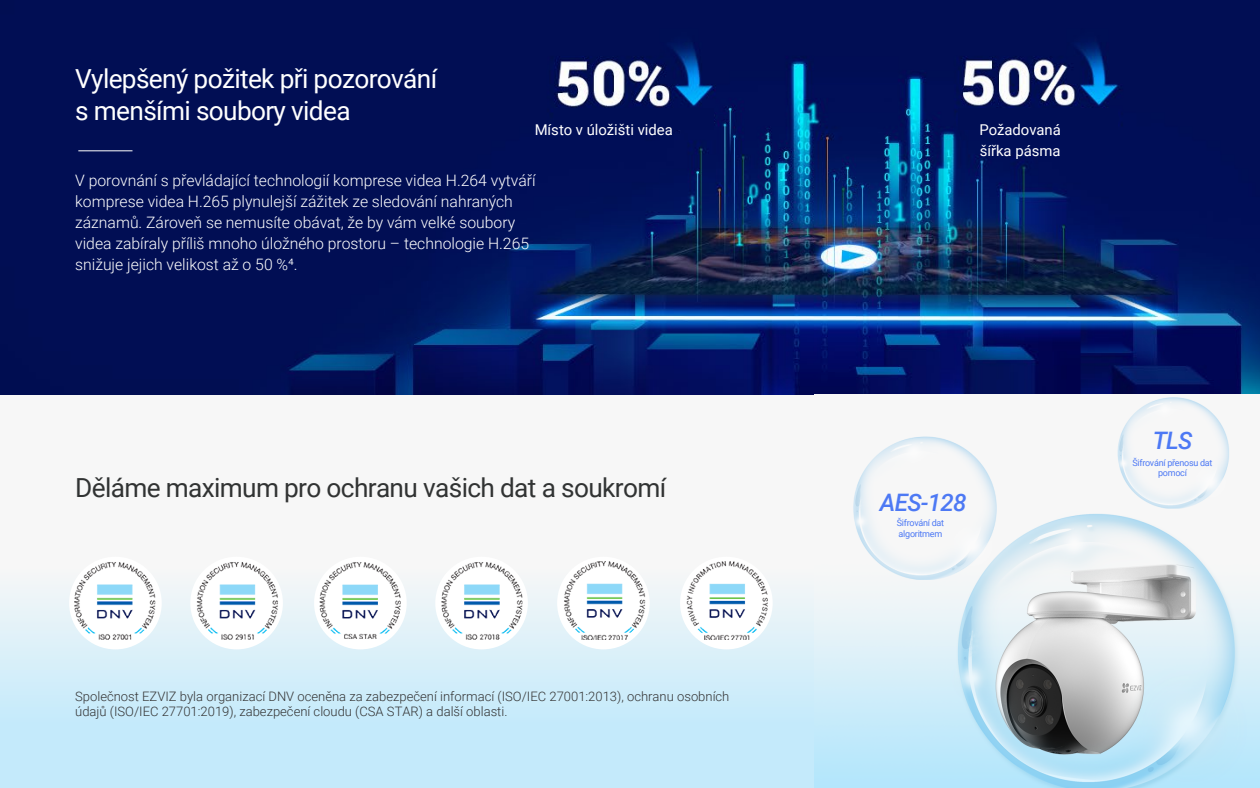
<style>
.page{position:relative;width:1260px;height:788px;background:#fff}
.page>*{position:absolute;margin:0;border:0;box-sizing:border-box;transform-origin:0 0}
.t1{font:26.25px/31.5px "Roboto";letter-spacing:-.025em;color:#fff}
.t2{font:26.25px "Roboto";letter-spacing:-.025em;color:#313333}
.t3{font:italic 500 24.06px "Roboto";letter-spacing:-.03em;color:#4d79f4}
.t4{font:300 15.75px/21px "Roboto";color:#fff}
.t5{font:14.88px/21px "Roboto";color:#fff}
.t6{font:300 13.04px/15.7px "Roboto";color:#333}
.t7{font:9.01px/10.8px "Roboto";letter-spacing:-.03em;color:#4d79f4}
</style>
<div class="page">
<div style="left:0;top:394px;width:850px;height:394px;background:linear-gradient(to bottom,#fffbf6,#c3eafb)"></div>
<img style="left:0;top:0;width:1260px;height:395px">
<div style="left:69px;top:556px;width:93px;height:93px;background:#fff;border-radius:50%"></div>
<div style="left:190px;top:556px;width:93px;height:93px;background:#fff;border-radius:50%"></div>
<div style="left:314px;top:556px;width:93px;height:93px;background:#fff;border-radius:50%"></div>
<div style="left:435px;top:556px;width:93px;height:93px;background:#fff;border-radius:50%"></div>
<div style="left:557px;top:556px;width:93px;height:93px;background:#fff;border-radius:50%"></div>
<div style="left:680px;top:556px;width:93px;height:93px;background:#fff;border-radius:50%"></div>
<img style="left:74px;top:561px;width:693px;height:78px">
<img style="left:815px;top:394px;width:445px;height:394px">
<div style="left:554px;top:108px;width:160px;height:21px;background:#000e55"></div>
<div style="left:959px;top:108px;width:159px;height:21px;background:#000e55"></div>
<hr style="left:78px;top:150px;width:55px;height:1px;background:#fff">
<h1 class="t1" style="left:75px;top:62px;width:364px">Vylepšený požitek při pozorování s menšími soubory videa</h1>
<p class="t5" style="left:535px;top:118px;width:140px">Místo v úložišti videa</p>
<p class="t5" style="left:979px;top:118px;width:83px">Požadovaná šířka pásma</p>
<p class="t4" style="left:75px;top:169px;width:462px">V porovnání s převládající technologií komprese videa H.264 vytváří komprese videa H.265 plynulejší zážitek ze sledování nahraných záznamů. Zároveň se nemusíte obávat, že by vám velké soubory videa zabíraly příliš mnoho úložného prostoru – technologie H.265 snižuje jejich velikost až o 50 %⁴.</p>
<h1 class="t2" style="left:75px;top:469px;width:592px">Děláme maximum pro ochranu vašich dat a soukromí</h1>
<p class="t6" style="left:75px;top:687px;width:656px">Společnost EZVIZ byla organizací DNV oceněna za zabezpečení informací (ISO/IEC 27001:2013), ochranu osobních údajů (ISO/IEC 27701:2019), zabezpečení cloudu (CSA STAR) a další oblasti.</p>
<h2 class="t3" style="left:880px;top:485px;width:88px">AES-128</h2>
<p class="t7" style="left:897px;top:517px;width:49px">Šifrování dat algoritmem</p>
<h2 class="t3" style="left:1153px;top:424px;width:41px">TLS</h2>
<p class="t7" style="left:1132px;top:456px;width:82px;text-align:center">Šifrování přenosu dat pomocí</p>
</div>
